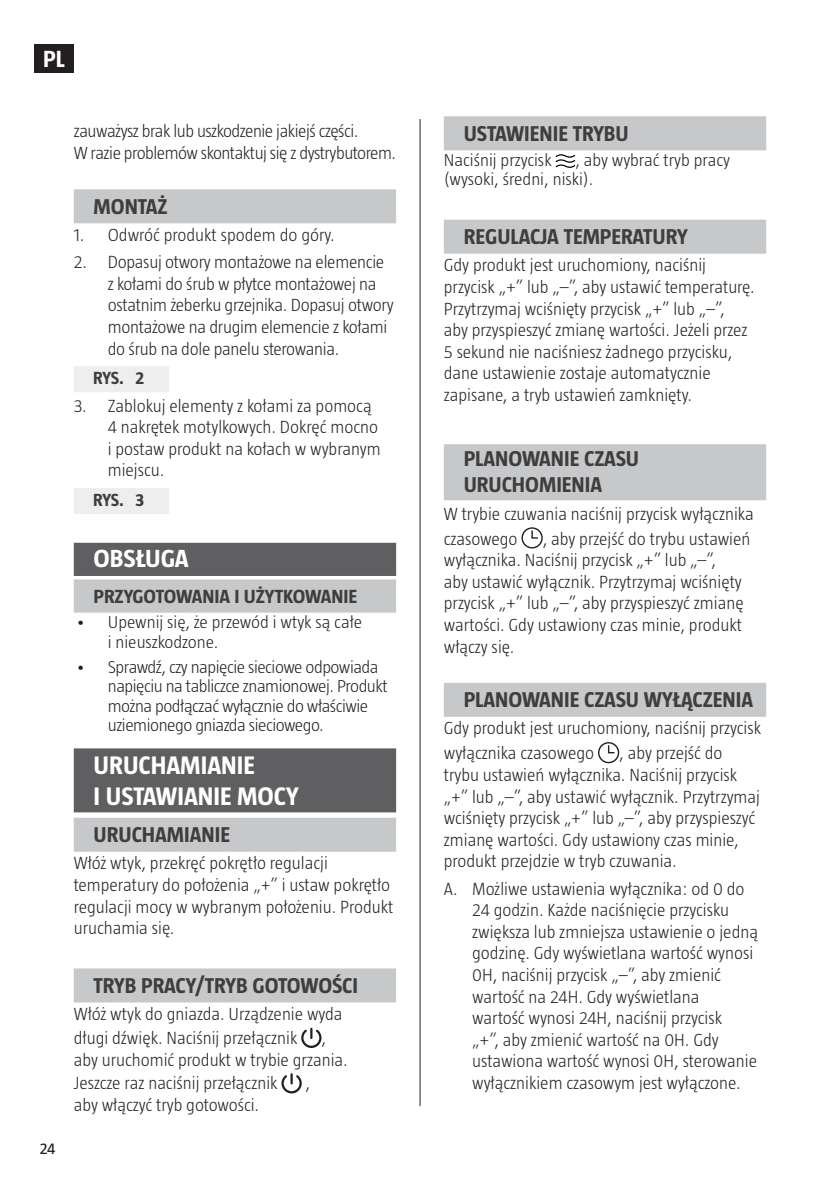
<style>
.page{position:relative;width:840px;height:1191px;background:#fff}
.page>*{position:absolute;margin:0;border:0;box-sizing:border-box;transform-origin:0 0}
.Rubrik_Dubbla_rader{font:700 26px/31.2px "Taz";color:#fff}
.Rubrik{font:700 25.4px "Taz";letter-spacing:-.005em;color:#fff}
.t1{font:700 24px "Taz";color:#fff}
.Underrubrik{font:700 22px "Taz";color:#3e3e3f}
.Underrubrik_Dubbla_r{font:700 22px/26.4px "Taz";color:#3e3e3f}
.Underrubrik-2{font:700 19.6px "Taz";letter-spacing:-.005em;color:#3e3e3f}
.Brödtext{font:300 18px/21.6px "Taz";color:#231f20}
.Brödtext-2{font:300 18px/21.6px "Taz";letter-spacing:-.025em;color:#231f20}
.t2{font:700 18px "Taz";letter-spacing:-.02em;color:#3e3e3f}
.Brödtext-3{font:300 17.6px/19.6px "Taz";letter-spacing:-.025em;color:#231f20}
.Brödtext-4{font:300 17.6px/19.6px "Taz";color:#231f20}
.t3{font:16px "Taz";color:#231f20}
</style>
<div class="page">
<div style="left:35px;top:44px;width:39px;height:29px;background:#231f20"></div>
<hr style="left:419px;top:119px;width:1px;height:987px;background:#231f20">
<div style="left:74px;top:189px;width:322px;height:34px;background:#c7c8ca"></div>
<div style="left:74px;top:366px;width:95px;height:26px;background:#eeeeef"></div>
<div style="left:74px;top:488px;width:95px;height:26px;background:#eeeeef"></div>
<div style="left:74px;top:543px;width:322px;height:33px;background:#5f5f62"></div>
<div style="left:74px;top:579px;width:322px;height:33px;background:#c7c8ca"></div>
<div style="left:74px;top:748px;width:322px;height:64px;background:#5f5f62"></div>
<div style="left:74px;top:817px;width:322px;height:34px;background:#c7c8ca"></div>
<div style="left:74px;top:968px;width:322px;height:34px;background:#c7c8ca"></div>
<svg style="left:301px;top:1027px;width:20px;height:21px"></svg>
<svg style="left:281px;top:1073px;width:20px;height:20px"></svg>
<div style="left:443px;top:116px;width:322px;height:34px;background:#c7c8ca"></div>
<div style="left:443px;top:220px;width:322px;height:34px;background:#c7c8ca"></div>
<div style="left:443px;top:444px;width:322px;height:56px;background:#c7c8ca"></div>
<div style="left:443px;top:683px;width:322px;height:34px;background:#c7c8ca"></div>
<svg style="left:555px;top:154px;width:20px;height:14px"></svg>
<svg style="left:521px;top:527px;width:21px;height:21px"></svg>
<svg style="left:598px;top:742px;width:21px;height:21px"></svg>
<h3 class="t1" style="left:43px;top:45px;width:23px">PL</h3>
<p class="t3" style="left:40px;top:1139px;width:17px">24</p>
<p class="Brödtext-2" style="left:74px;top:120px;width:324px">zauważysz brak lub uszkodzenie jakiejś części.<br>W razie problemów skontaktuj się z dystrybutorem.</p>
<p class="Underrubrik" style="left:94px;top:194px;width:75px">MONTAŻ</p>
<p class="Brödtext" style="left:74px;top:224px;width:262px">1. Odwróć produkt spodem do góry.</p>
<p class="Brödtext" style="left:108px;top:251px;width:287px;text-indent:-34px">2. Dopasuj otwory montażowe na elemencie z kołami do śrub w płytce montażowej na ostatnim żeberku grzejnika. Dopasuj otwory montażowe na drugim elemencie z kołami do śrub na dole panelu sterowania.</p>
<p class="t2" style="left:93px;top:368px;width:53px">RYS. 2</p>
<p class="Brödtext" style="left:108px;top:394px;width:274px;text-indent:-34px">3. Zablokuj elementy z kołami za pomocą<br>4 nakrętek motylkowych. Dokręć mocno i postaw produkt na kołach w wybranym miejscu.</p>
<p class="t2" style="left:93px;top:490px;width:53px">RYS. 3</p>
<p class="Rubrik" style="left:94px;top:544px;width:96px">OBSŁUGA</p>
<p class="Underrubrik-2" style="left:94px;top:585px;width:265px">PRZYGOTOWANIA I UŻYTKOWANIE</p>
<p class="Brödtext-4" style="left:108px;top:612px;width:255px;text-indent:-32px">• Upewnij się, że przewód i wtyk są całe i nieuszkodzone.</p>
<p class="Brödtext-3" style="left:108px;top:657px;width:281px;text-indent:-32px">• Sprawdź, czy napięcie sieciowe odpowiada napięciu na tabliczce znamionowej. Produkt można podłączać wyłącznie do właściwie uziemionego gniazda sieciowego.</p>
<p class="Rubrik_Dubbla_rader" style="left:94px;top:749px;width:206px">URUCHAMIANIE<br>I USTAWIANIE MOCY</p>
<p class="Underrubrik" style="left:94px;top:822px;width:138px">URUCHAMIANIE</p>
<p class="Brödtext" style="left:74px;top:852px;width:321px">Włóż wtyk, przekręć pokrętło regulacji temperatury do położenia „+” i ustaw pokrętło regulacji mocy w wybranym położeniu. Produkt uruchamia się.</p>
<p class="Underrubrik" style="left:94px;top:973px;width:266px">TRYB PRACY/TRYB GOTOWOŚCI</p>
<p class="Brödtext" style="left:74px;top:1002px;width:270px;line-height:23.8px">Włóż wtyk do gniazda. Urządzenie wyda długi dźwięk. Naciśnij przełącznik</p>
<p class="Brödtext" style="left:74px;top:1027px;width:275px;text-indent:247px">, aby uruchomić produkt w trybie grzania.</p>
<p class="Brödtext" style="left:74px;top:1072px;width:205px">Jeszcze raz naciśnij przełącznik</p>
<p class="Brödtext" style="left:305px;top:1072px;width:6px">,</p>
<p class="Brödtext" style="left:74px;top:1094px;width:187px">aby włączyć tryb gotowości.</p>
<p class="Underrubrik" style="left:463px;top:121px;width:166px">USTAWIENIE TRYBU</p>
<p class="Brödtext-4" style="left:443px;top:150px;width:109px">Naciśnij przycisk</p>
<p class="Brödtext-4" style="left:443px;top:150px;width:287px;text-indent:131px">, aby wybrać tryb pracy (wysoki, średni, niski).</p>
<p class="Underrubrik" style="left:463px;top:224px;width:225px">REGULACJA TEMPERATURY</p>
<p class="Brödtext" style="left:443px;top:254px;width:312px">Gdy produkt jest uruchomiony, naciśnij przycisk „+” lub „–”, aby ustawić temperaturę.<br>Przytrzymaj wciśnięty przycisk „+” lub „–”,<br>aby przyspieszyć zmianę wartości. Jeżeli przez 5 sekund nie naciśniesz żadnego przycisku, dane ustawienie zostaje automatycznie zapisane, a tryb ustawień zamknięty.</p>
<p class="Underrubrik_Dubbla_r" style="left:463px;top:445px;width:177px">PLANOWANIE CZASU<br>URUCHOMIENIA</p>
<p class="Brödtext" style="left:443px;top:501px;width:311px;line-height:24.8px">W trybie czuwania naciśnij przycisk wyłącznika czasowego</p>
<p class="Brödtext" style="left:443px;top:527px;width:308px;text-indent:99px">, aby przejść do trybu ustawień wyłącznika. Naciśnij przycisk „+” lub „–”,<br>aby ustawić wyłącznik. Przytrzymaj wciśnięty przycisk „+” lub „–”, aby przyspieszyć zmianę wartości. Gdy ustawiony czas minie, produkt włączy się.</p>
<p class="Underrubrik" style="left:463px;top:687px;width:291px">PLANOWANIE CZASU WYŁĄCZENIA</p>
<p class="Brödtext" style="left:443px;top:716px;width:318px;line-height:24.8px">Gdy produkt jest uruchomiony, naciśnij przycisk wyłącznika czasowego</p>
<p class="Brödtext" style="left:443px;top:742px;width:317px;text-indent:175px">, aby przejść do trybu ustawień wyłącznika. Naciśnij przycisk „+” lub „–”, aby ustawić wyłącznik. Przytrzymaj wciśnięty przycisk „+” lub „–”, aby przyspieszyć zmianę wartości. Gdy ustawiony czas minie, produkt przejdzie w tryb czuwania.</p>
<p class="Brödtext" style="left:472px;top:877px;width:287px;text-indent:-28px">A. Możliwe ustawienia wyłącznika: od 0 do 24 godzin. Każde naciśnięcie przycisku zwiększa lub zmniejsza ustawienie o jedną godzinę. Gdy wyświetlana wartość wynosi 0H, naciśnij przycisk „–”, aby zmienić wartość na 24H. Gdy wyświetlana<br>wartość wynosi 24H, naciśnij przycisk<br>„+”, aby zmienić wartość na 0H. Gdy ustawiona wartość wynosi 0H, sterowanie wyłącznikiem czasowym jest wyłączone.</p>
</div>
